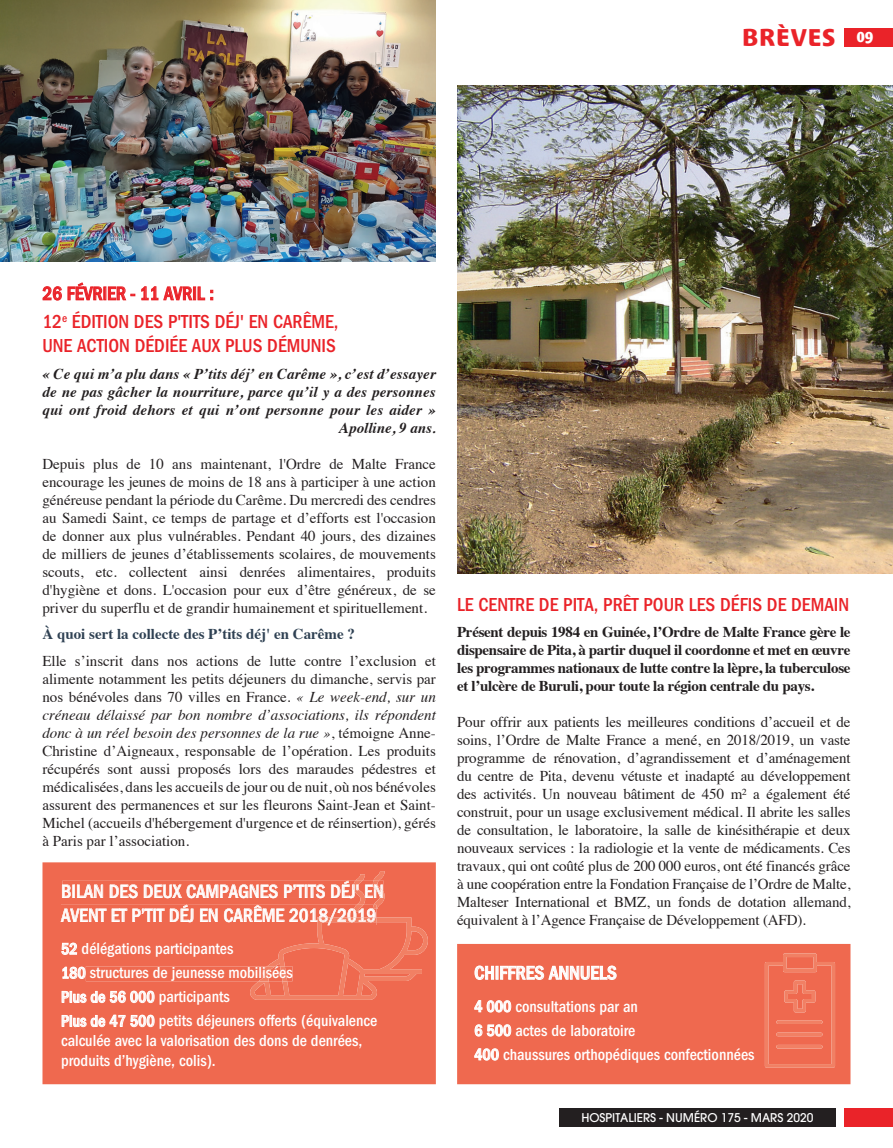
<style>
.page{position:relative;width:893px;height:1148px;background:#fff}
.page>*{position:absolute;margin:0;border:0;box-sizing:border-box;transform-origin:0 0}
.t1{font:700 24px "Bienvenue";letter-spacing:.035em;color:#ea2329}
.t2{font:500 condensed 19.5px/28.2px "Franklin Gothic EF";color:#ea2329}
.t3{font:500 condensed 19.5px "Franklin Gothic EF";color:#fff}
.t4{font:500 condensed 16.5px/24px "Franklin Gothic EF";color:#fff}
.t5{font:15px/18px "Times";color:#231f20;text-align:justify}
.t6{font:700 15px/18px "Times";letter-spacing:-.02em;color:#231f20;text-align:justify}
.t7{font:italic 700 15px/18px "Times";letter-spacing:.01em;color:#231f20;text-align:right}
.t8{font:700 15px "Times";color:#2f4153}
.t9{font:500 12px "Avant Garde";color:#fff}
.s1{font-style:italic}
</style>
<div class="page">
<img style="left:0;top:0;width:436px;height:261px">
<img style="left:457px;top:85px;width:436px;height:489px">
<div style="left:844px;top:28px;width:49px;height:19px;background:#ea2329"></div>
<div style="left:844px;top:1108px;width:49px;height:19px;background:#ea2329"></div>
<div style="left:559px;top:1108px;width:276px;height:19px;background:#231f20"></div>
<div style="left:42px;top:862px;width:394px;height:222px;background:#ef694f"></div>
<div style="left:457px;top:944px;width:393px;height:140px;background:#ef694f"></div>
<svg style="left:61px;top:871px;width:367px;height:129px;background:#ef735a"></svg>
<svg style="left:765px;top:953px;width:70px;height:115px;background:#ef7157"></svg>
<svg style="left:776px;top:1045px;width:46px;height:4px"></svg>
<hr style="left:776px;top:1033px;width:46px;height:3px;background:#f18064;border-radius:2px">
<svg style="left:776px;top:1020px;width:46px;height:4px"></svg>
<h1 class="t1" style="left:742px;top:23px;width:132px">BRÈVES <sup>09</sup></h1>
<h2 class="t2" style="left:42px;top:279px;width:298px">26 FÉVRIER - 11 AVRIL :<br>12<sup>e</sup> ÉDITION DES P'TITS DÉJ' EN CARÊME,</h2>
<h2 class="t2" style="left:42px;top:332px;width:295px">UNE ACTION DÉDIÉE AUX PLUS DÉMUNIS</h2>
<p class="t7" style="left:42px;top:363px;width:395px">« Ce qui m’a plu dans « P’tits déj’ en Carême », c’est d’essayer de ne pas gâcher la nourriture, parce qu’il y a des personnes qui ont froid dehors et qui n’ont personne pour les aider » Apolline, 9 ans.</p>
<p class="t5" style="left:42px;top:453px;width:395px">Depuis plus de 10 ans maintenant, l'Ordre de Malte France encourage les jeunes de moins de 18 ans à participer à une action généreuse pendant la période du Carême. Du mercredi des cendres au Samedi Saint, ce temps de partage et d’efforts est l'occasion de donner aux plus vulnérables. Pendant 40 jours, des dizaines de milliers de jeunes d’établissements scolaires, de mouvements scouts, etc. collectent ainsi denrées alimentaires, produits d'hygiène et dons. L'occasion pour eux d’être généreux, de se priver du superflu et de grandir humainement et spirituellement.</p>
<p class="t8" style="left:42px;top:620px;width:314px">À quoi sert la collecte des P’tits déj' en Carême ?</p>
<p class="t5" style="left:42px;top:650px;width:395px">Elle s’inscrit dans nos actions de lutte contre l’exclusion et alimente notamment les petits déjeuners du dimanche, servis par nos bénévoles dans 70 villes en France. <span class="s1">« Le week-end, sur un créneau délaissé par bon nombre d’associations, ils répondent donc à un réel besoin des personnes de la rue »</span>, témoigne Anne-Christine d’Aigneaux, responsable de l’opération. Les produits récupérés sont aussi proposés lors des maraudes pédestres et médicalisées, dans les accueils de jour ou de nuit, où nos bénévoles assurent des permanences et sur les fleurons Saint-Jean et Saint-Michel (accueils d'hébergement d'urgence et de réinsertion), gérés à Paris par l’association.</p>
<h2 class="t3" style="left:61px;top:880px;width:324px">BILAN DES DEUX CAMPAGNES P’TITS DÉJ' EN</h2>
<h2 class="t3" style="left:61px;top:904px;width:317px">AVENT ET P’TIT DÉJ EN CARÊME 2018/2019</h2>
<p class="t4" style="left:61px;top:937px;width:318px">52 délégations participantes<br>180 structures de jeunesse mobilisées<br>Plus de 56 000 participants<br>Plus de 47 500 petits déjeuners offerts (équivalence</p>
<p class="t4" style="left:61px;top:1031px;width:303px;line-height:19.8px">calculée avec la valorisation des dons de denrées, produits d’hygiène, colis).</p>
<h2 class="t2" style="left:457px;top:590px;width:394px">LE CENTRE DE PITA, PRÊT POUR LES DÉFIS DE DEMAIN</h2>
<p class="t6" style="left:457px;top:621px;width:395px">Présent depuis 1984 en Guinée, l’Ordre de Malte France gère le dispensaire de Pita, à partir duquel il coordonne et met en œuvre les programmes nationaux de lutte contre la lèpre, la tuberculose et l’ulcère de Buruli, pour toute la région centrale du pays.</p>
<p class="t5" style="left:457px;top:712px;width:395px">Pour offrir aux patients les meilleures conditions d’accueil et de soins, l’Ordre de Malte France a mené, en 2018/2019, un vaste programme de rénovation, d’agrandissement et d’aménagement du centre de Pita, devenu vétuste et inadapté au développement des activités. Un nouveau bâtiment de 450 m² a également été construit, pour un usage exclusivement médical. Il abrite les salles de consultation, le laboratoire, la salle de kinésithérapie et deux nouveaux services : la radiologie et la vente de médicaments. Ces travaux, qui ont coûté plus de 200 000 euros, ont été financés grâce à une coopération entre la Fondation Française de l’Ordre de Malte, Malteser International et BMZ, un fonds de dotation allemand, équivalent à l’Agence Française de Développement (AFD).</p>
<h2 class="t3" style="left:474px;top:962px;width:144px">CHIFFRES ANNUELS</h2>
<p class="t4" style="left:474px;top:994px;width:282px">4 000 consultations par an<br>6 500 actes de laboratoire<br>400 chaussures orthopédiques confectionnées</p>
<p class="t9" style="left:581px;top:1111px;width:233px">HOSPITALIERS - NUMÉRO 175 - MARS 2020</p>
</div>
